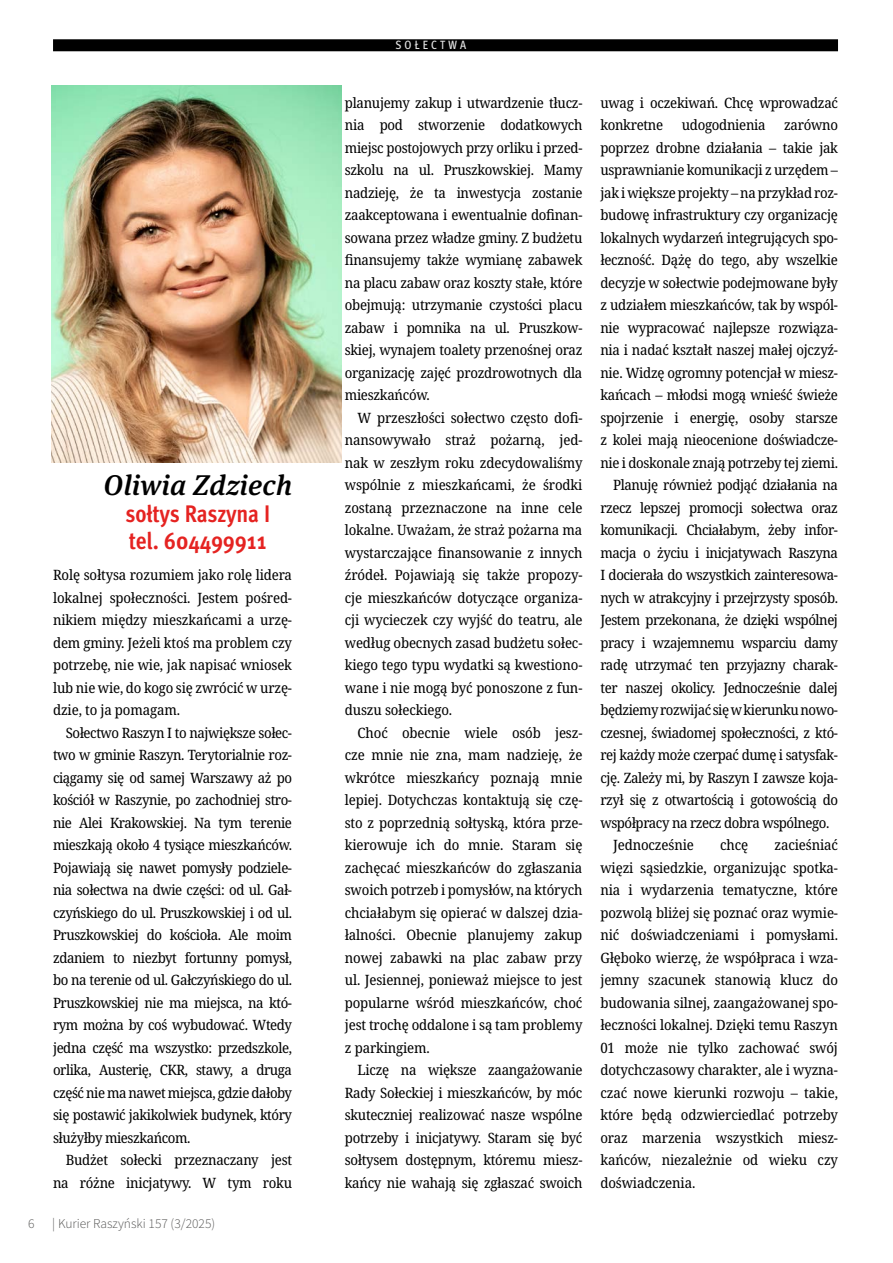
<style>
.page{position:relative;width:893px;height:1263px;background:#fff}
.page>*{position:absolute;margin:0;border:0;box-sizing:border-box;transform-origin:0 0}
.Tytuł_italic{font:italic 500 28.5px "Meta Serif Pro";letter-spacing:.01em;color:#000}
.Tytuł_italic-2{font:700 condensed 24px/27px "Meta Pro";letter-spacing:-.005em;color:#e52321}
.Akapit_-_artykuł{font:semi-condensed 14.25px/22.5px "Noto Serif";letter-spacing:-.02em;color:#000;text-align:justify}
.t1{font:13.5px "Source Sans Variable";color:#575756}
.Akapit_-_artykuł-2{font:500 condensed 12px "Meta Pro";letter-spacing:.26em;color:#e3e3e3}
</style>
<div class="page">
<div style="left:53px;top:39px;width:785px;height:12px;background:#000"></div>
<img style="left:52px;top:85px;width:290px;height:377px">
<p class="Tytuł_italic" style="left:104px;top:464px;width:190px">Oliwia Zdziech</p>
<p class="Tytuł_italic-2" style="left:125px;top:499px;width:146px">sołtys Raszyna I tel. 604499911</p>
<p class="Akapit_-_artykuł" style="left:53px;top:564px;width:241px">Rolę sołtysa rozumiem jako rolę lidera lokalnej społeczności. Jestem pośred&shy;nikiem między mieszkańcami a urzę&shy;dem gminy. Jeżeli ktoś ma problem czy potrzebę, nie wie, jak napisać wniosek lub nie wie, do kogo się zwrócić w urzę&shy;dzie, to ja pomagam.</p>
<p class="Akapit_-_artykuł" style="left:53px;top:722px;width:241px;text-indent:13px">Sołectwo Raszyn I to największe sołec&shy;two w gminie Raszyn. Terytorialnie roz&shy;ciągamy się od samej Warszawy aż po kościół w Raszynie, po zachodniej stro&shy;nie Alei Krakowskiej. Na tym terenie mieszkają około 4 tysiące mieszkańców.<br>Pojawiają się nawet pomysły podziele&shy;nia sołectwa na dwie części: od ul. Gał&shy;czyńskiego do ul. Pruszkowskiej i od ul.<br>Pruszkowskiej do kościoła. Ale moim zdaniem to niezbyt fortunny pomysł, bo na terenie od ul. Gałczyńskiego do ul.<br>Pruszkowskiej nie ma miejsca, na któ&shy;rym można by coś wybudować. Wtedy jedna część ma wszystko: przedszkole, orlika, Austerię, CKR, stawy, a druga część nie ma nawet miejsca, gdzie dałoby się postawić jakikolwiek budynek, który służyłby mieszkańcom.</p>
<p class="Akapit_-_artykuł" style="left:53px;top:1149px;width:241px;text-align:right">Budżet sołecki przeznaczany jest na różne inicjatywy. W tym roku</p>
<p class="t1" style="left:28px;top:1215px;width:8px">6</p>
<p class="t1" style="left:52px;top:1215px;width:165px">| Kurier Raszyński 157 (3/2025)</p>
<p class="Akapit_-_artykuł-2" style="left:395px;top:36px;width:72px">SOŁECTWA</p>
<p class="Akapit_-_artykuł" style="left:345px;top:92px;width:239px">planujemy zakup i utwardzenie tłucz&shy;nia pod stworzenie dodatkowych miejsc postojowych przy orliku i przed&shy;szkolu na ul. Pruszkowskiej. Mamy nadzieję, że ta inwestycja zostanie zaakceptowana i ewentualnie dofinan&shy;sowana przez władze gminy. Z budżetu finansujemy także wymianę zabawek na placu zabaw oraz koszty stałe, które obejmują: utrzymanie czystości placu zabaw i pomnika na ul. Pruszkow&shy;skiej, wynajem toalety przenośnej oraz organizację zajęć prozdrowotnych dla mieszkańców.</p>
<p class="Akapit_-_artykuł" style="left:345px;top:407px;width:239px;text-indent:13px">W przeszłości sołectwo często dofi&shy;nansowywało straż pożarną, jed&shy;nak w zeszłym roku zdecydowaliśmy wspólnie z mieszkańcami, że środki zostaną przeznaczone na inne cele lokalne. Uważam, że straż pożarna ma wystarczające finansowanie z innych źródeł. Pojawiają się także propozy&shy;cje mieszkańców dotyczące organiza&shy;cji wycieczek czy wyjść do teatru, ale według obecnych zasad budżetu sołec&shy;kiego tego typu wydatki są kwestiono&shy;wane i nie mogą być ponoszone z fun&shy;duszu sołeckiego.</p>
<p class="Akapit_-_artykuł" style="left:345px;top:722px;width:239px;text-indent:13px">Choć obecnie wiele osób jesz&shy;cze mnie nie zna, mam nadzieję, że wkrótce mieszkańcy poznają mnie lepiej. Dotychczas kontaktują się czę&shy;sto z poprzednią sołtyską, która prze&shy;kierowuje ich do mnie. Staram się zachęcać mieszkańców do zgłaszania swoich potrzeb i pomysłów, na których chciałabym się opierać w dalszej dzia&shy;łalności. Obecnie planujemy zakup nowej zabawki na plac zabaw przy ul. Jesiennej, ponieważ miejsce to jest popularne wśród mieszkańców, choć jest trochę oddalone i są tam problemy z parkingiem.</p>
<p class="Akapit_-_artykuł" style="left:345px;top:1059px;width:239px;text-indent:13px">Liczę na większe zaangażowanie Rady Sołeckiej i mieszkańców, by móc skuteczniej realizować nasze wspólne potrzeby i inicjatywy. Staram się być sołtysem dostępnym, któremu miesz&shy;kańcy nie wahają się zgłaszać swoich</p>
<p class="Akapit_-_artykuł" style="left:600px;top:92px;width:239px">uwag i oczekiwań. Chcę wprowadzać konkretne</p>
<p class="Akapit_-_artykuł" style="left:600px;top:114px;width:239px;text-indent:184px">zarówno poprzez drobne działania – takie jak usprawnianie komunikacji z urzędem – jak i większe projekty – na przykład roz&shy;budowę infrastruktury czy organizację lokalnych wydarzeń integrujących spo&shy;łeczność. Dążę do tego, aby wszelkie decyzje w sołectwie podejmowane były z udziałem mieszkańców, tak by wspól&shy;nie wypracować najlepsze rozwiąza&shy;nia i nadać kształt naszej małej ojczyź&shy;nie. Widzę ogromny potencjał w miesz&shy;kańcach – młodsi mogą wnieść świeże spojrzenie i energię, osoby starsze z kolei mają nieocenione doświadcze&shy;nie i doskonale znają potrzeby tej ziemi.</p>
<p class="Akapit_-_artykuł" style="left:600px;top:474px;width:239px;text-indent:13px">Planuję również podjąć działania na rzecz lepszej promocji sołectwa oraz komunikacji. Chciałabym, żeby infor&shy;macja o życiu i inicjatywach Raszyna I docierała do wszystkich zainteresowa&shy;nych w atrakcyjny i przejrzysty sposób.<br>Jestem przekonana, że dzięki wspólnej pracy i wzajemnemu wsparciu damy radę utrzymać ten przyjazny charak&shy;ter naszej okolicy. Jednocześnie dalej będziemy rozwijać się w kierunku nowo&shy;czesnej, świadomej społeczności, z któ&shy;rej każdy może czerpać dumę i satysfak&shy;cję. Zależy mi, by Raszyn I zawsze koja&shy;rzył się z otwartością i gotowością do współpracy na rzecz dobra wspólnego.</p>
<p class="Akapit_-_artykuł" style="left:613px;top:834px;width:82px">Jednocześnie</p>
<p class="Akapit_-_artykuł" style="left:720px;top:834px;width:30px">chcę</p>
<p class="Akapit_-_artykuł" style="left:682px;top:114px;width:85px">udogodnienia</p>
<p class="Akapit_-_artykuł" style="left:600px;top:834px;width:239px;text-indent:174px">zacieśniać więzi sąsiedzkie, organizując spotka&shy;nia i wydarzenia tematyczne, które pozwolą bliżej się poznać oraz wymie&shy;nić doświadczeniami i pomysłami.<br>Głęboko wierzę, że współpraca i wza&shy;jemny szacunek stanowią klucz do budowania silnej, zaangażowanej spo&shy;łeczności lokalnej. Dzięki temu Raszyn 01 może nie tylko zachować swój dotychczasowy charakter, ale i wyzna&shy;czać nowe kierunki rozwoju – takie, które będą odzwierciedlać potrzeby oraz marzenia wszystkich miesz&shy;kańców, niezależnie od wieku czy doświadczenia.</p>
</div>
